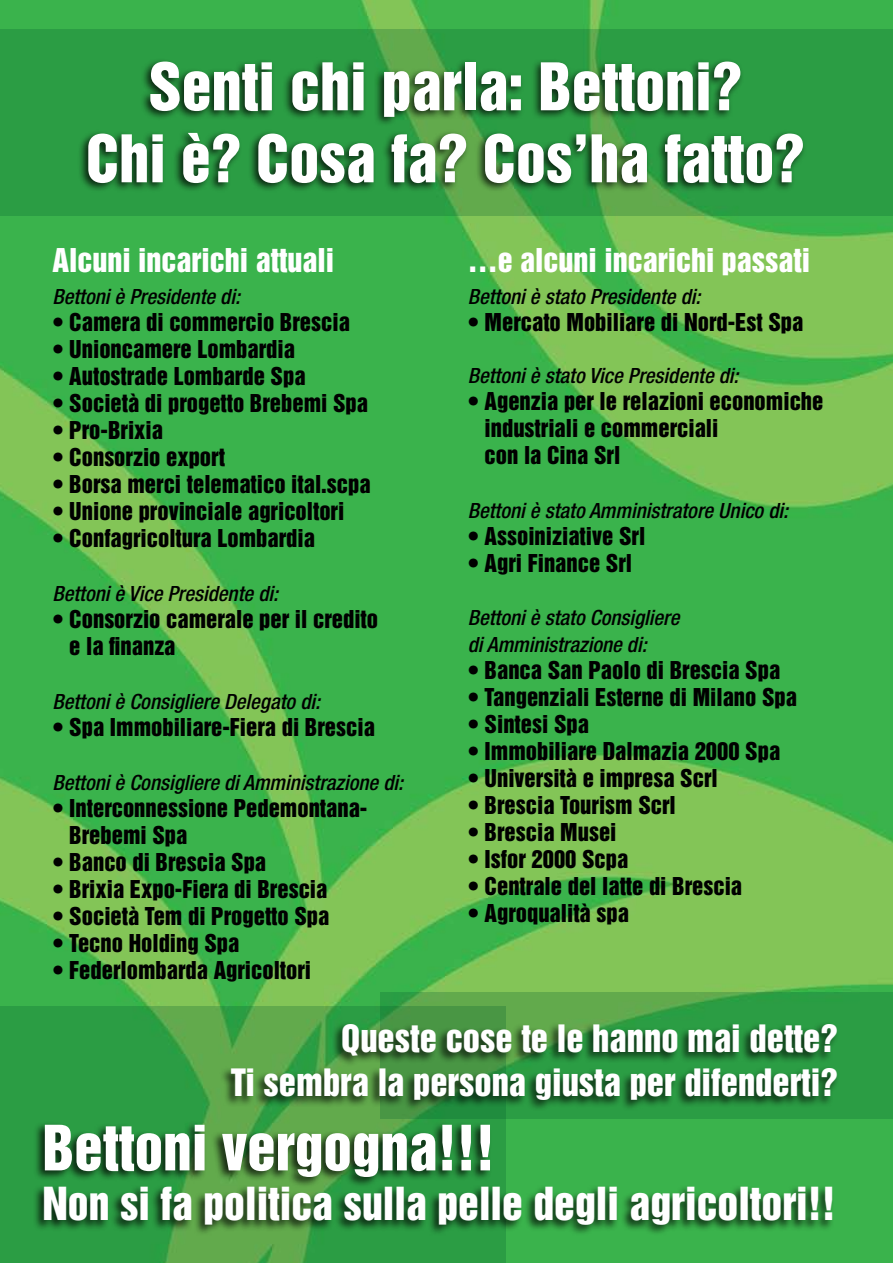
<style>
.page{position:relative;width:893px;height:1263px;background:#fff}
.page>*{position:absolute;margin:0;border:0;box-sizing:border-box;transform-origin:0 0}
.t1{font:60px/72px "Helvetica Inserat";color:#fff;text-align:center}
.t2{font:57.15px "Helvetica Inserat";color:#fff}
.t3{font:41.7px "Helvetica Inserat";color:#fff}
.t4{font:34.5px "Helvetica Inserat";color:#fff}
.t5{font:30px "Helvetica Inserat";color:#fff}
.t6{font:22.5px/27px "Helvetica Inserat";color:#000}
.t7{font:italic 500 condensed 21px/27px "Helvetica Neue";color:#000}
</style>
<div class="page">
<img style="left:0;top:0;width:893px;height:1263px">
<svg style="left:0;top:1006px;width:506px;height:257px;background:#39a046"></svg>
<svg style="left:381px;top:992px;width:512px;height:126px;background:#3c9f46"></svg>
<svg style="left:0;top:29px;width:893px;height:186px;background:#2f9e44"></svg>
<div style="left:78px;top:58px;width:729px;height:135px;background:#000;opacity:.75"></div>
<div style="left:219px;top:1066px;width:620px;height:45px;background:#000;opacity:.75"></div>
<div style="left:331px;top:1021px;width:508px;height:46px;background:#000;opacity:.75"></div>
<div style="left:32px;top:1121px;width:802px;height:115px;background:#000;opacity:.75"></div>
<h1 class="t1" style="left:86px;top:52px;width:720px">Senti chi parla: Bettoni?<br>Chi è? Cosa fa? Cos’ha fatto?</h1>
<h3 class="t5" style="left:52px;top:242px;width:283px">Alcuni incarichi attuali</h3>
<p class="t7" style="left:52px;top:283px;width:189px">Bettoni è Presidente di:</p>
<p class="t6" style="left:52px;top:309px;width:299px">• Camera di commercio Brescia</p>
<p class="t6" style="left:52px;top:336px;width:244px">• Unioncamere Lombardia</p>
<p class="t6" style="left:52px;top:363px;width:255px">• Autostrade Lombarde Spa</p>
<p class="t6" style="left:52px;top:390px;width:317px">• Società di progetto Brebemi Spa</p>
<p class="t6" style="left:52px;top:417px;width:112px">• Pro-Brixia</p>
<p class="t6" style="left:52px;top:444px;width:174px">• Consorzio export</p>
<p class="t6" style="left:52px;top:471px;width:320px">• Borsa merci telematico ital.scpa</p>
<p class="t6" style="left:52px;top:498px;width:293px">• Unione provinciale agricoltori</p>
<p class="t6" style="left:52px;top:525px;width:264px">• Confagricoltura Lombardia</p>
<p class="t7" style="left:52px;top:580px;width:227px">Bettoni è Vice Presidente di:</p>
<p class="t6" style="left:69px;top:606px;width:310px;text-indent:-17px">• Consorzio camerale per il credito e la finanza</p>
<p class="t7" style="left:52px;top:688px;width:269px">Bettoni è Consigliere Delegato di:</p>
<p class="t6" style="left:52px;top:714px;width:324px">• Spa Immobiliare-Fiera di Brescia</p>
<p class="t7" style="left:52px;top:769px;width:352px">Bettoni è Consigliere di Amministrazione di:</p>
<p class="t6" style="left:69px;top:795px;width:300px;text-indent:-17px">• Interconnessione Pedemontana-<br>Brebemi Spa</p>
<p class="t6" style="left:52px;top:849px;width:215px">• Banco di Brescia Spa</p>
<p class="t6" style="left:52px;top:876px;width:276px">• Brixia Expo-Fiera di Brescia</p>
<p class="t6" style="left:52px;top:903px;width:278px">• Società Tem di Progetto Spa</p>
<p class="t6" style="left:52px;top:930px;width:188px">• Tecno Holding Spa</p>
<p class="t6" style="left:52px;top:957px;width:260px">• Federlombarda Agricoltori</p>
<h3 class="t5" style="left:468px;top:242px;width:344px">…e alcuni incarichi passati</h3>
<p class="t7" style="left:468px;top:283px;width:234px">Bettoni è stato Presidente di:</p>
<p class="t6" style="left:468px;top:309px;width:337px">• Mercato Mobiliare di Nord-Est Spa</p>
<p class="t7" style="left:468px;top:362px;width:272px">Bettoni è stato Vice Presidente di:</p>
<p class="t6" style="left:485px;top:388px;width:340px;text-indent:-17px">• Agenzia per le relazioni economiche industriali e commerciali<br>con la Cina Srl</p>
<p class="t7" style="left:468px;top:497px;width:322px">Bettoni è stato Amministratore Unico di:</p>
<p class="t6" style="left:468px;top:523px;width:179px">• Assoiniziative Srl</p>
<p class="t6" style="left:468px;top:550px;width:166px">• Agri Finance Srl</p>
<p class="t7" style="left:468px;top:603px;width:213px">Bettoni è stato Consigliere di Amministrazione di:</p>
<p class="t6" style="left:468px;top:657px;width:314px">• Banca San Paolo di Brescia Spa</p>
<p class="t6" style="left:468px;top:684px;width:331px">• Tangenziali Esterne di Milano Spa</p>
<p class="t6" style="left:468px;top:711px;width:123px">• Sintesi Spa</p>
<p class="t6" style="left:468px;top:738px;width:314px">• Immobiliare Dalmazia 2000 Spa</p>
<p class="t6" style="left:468px;top:765px;width:251px">• Università e impresa Scrl</p>
<p class="t6" style="left:468px;top:792px;width:210px">• Brescia Tourism Scrl</p>
<p class="t6" style="left:468px;top:819px;width:150px">• Brescia Musei</p>
<p class="t6" style="left:468px;top:846px;width:162px">• Isfor 2000 Scpa</p>
<p class="t6" style="left:468px;top:873px;width:276px">• Centrale del latte di Brescia</p>
<p class="t6" style="left:468px;top:900px;width:163px">• Agroqualità spa</p>
<h3 class="t4" style="left:341px;top:1017px;width:498px">Queste cose te le hanno mai dette?</h3>
<h3 class="t4" style="left:231px;top:1062px;width:608px">Ti sembra la persona giusta per difenderti?</h3>
<h2 class="t2" style="left:43px;top:1114px;width:454px">Bettoni vergogna!!!</h2>
<h3 class="t3" style="left:43px;top:1179px;width:795px">Non si fa politica sulla pelle degli agricoltori!!</h3>
</div>
